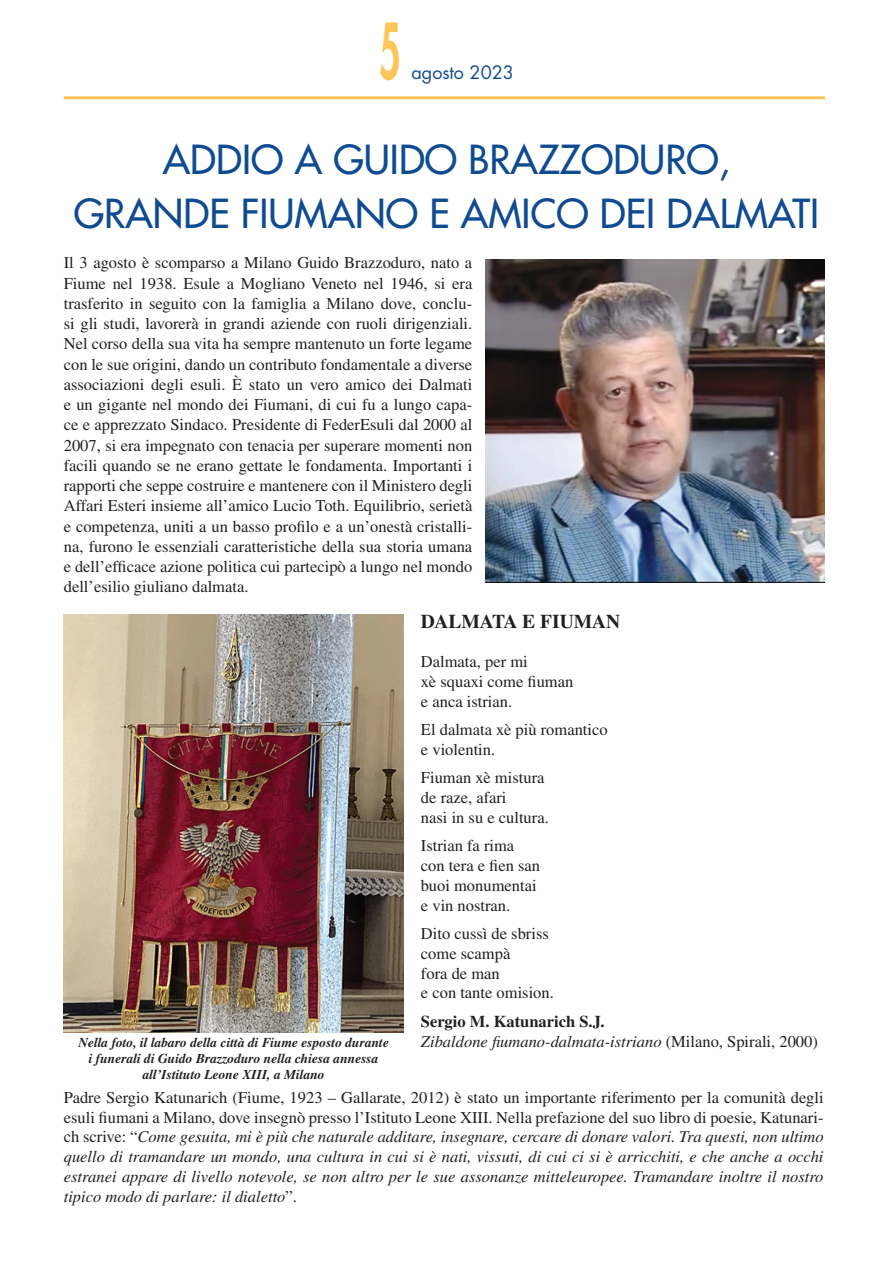
<style>
.page{position:relative;width:893px;height:1263px;background:#fff}
.page>*{position:absolute;margin:0;border:0;box-sizing:border-box;transform-origin:0 0}
.t1{font:800 75px "Futura Std";color:#fec658;scale:.5 1}
.t2{font:500 39px/54px "Futura Std";color:#0f4b92;text-align:center}
.t3{font:700 19.5px "Times LT Std";color:#231f20}
.t4{font:18px "Futura Std";color:#0f4b92}
.t5{font:16.5px/20.2px "Times LT Std";color:#231f20}
.t6{font:italic 16.5px/19.8px "Times LT Std";color:#231f20}
.t7{font:italic 700 13.5px/16.2px "Times LT Std";color:#231f20;text-align:center}
.s1{font-weight:700;font-style:normal}
.s2{font-style:normal}
</style>
<div class="page">
<hr style="left:64px;top:96px;width:761px;height:3px;background:#fec658">
<img style="left:485px;top:260px;width:340px;height:322px">
<img style="left:64px;top:614px;width:340px;height:418px">
<h1 class="t1" style="left:379px;top:4px;width:45px">5</h1>
<p class="t4" style="left:411px;top:61px;width:104px">agosto 2023</p>
<h2 class="t2" style="left:74px;top:133px;width:747px">ADDIO A GUIDO BRAZZODURO,<br>GRANDE FIUMANO E AMICO DEI DALMATI</h2>
<p class="t5" style="left:64px;top:253px;width:410px;text-align:justify">Il 3 agosto è scomparso a Milano Guido Brazzoduro, nato a Fiume nel 1938. Esule a Mogliano Veneto nel 1946, si era trasferito in seguito con la famiglia a Milano dove, conclu&shy;si gli studi, lavorerà in grandi aziende con ruoli dirigenziali.<br>Nel corso della sua vita ha sempre mantenuto un forte legame con le sue origini, dando un contributo fondamentale a diverse associazioni degli esuli. È stato un vero amico dei Dalmati e un gigante nel mondo dei Fiumani, di cui fu a lungo capa&shy;ce e apprezzato Sindaco. Presidente di FederEsuli dal 2000 al 2007, si era impegnato con tenacia per superare momenti non facili quando se ne erano gettate le fondamenta. Importanti i rapporti che seppe costruire e mantenere con il Ministero degli Affari Esteri insieme all’amico Lucio Toth. Equilibrio, serietà e competenza, uniti a un basso profilo e a un’onestà cristalli&shy;na, furono le essenziali caratteristiche della sua storia umana e dell’efficace azione politica cui partecipò a lungo nel mondo dell’esilio giuliano dalmata.</p>
<p class="t3" style="left:421px;top:609px;width:201px">DALMATA E FIUMAN</p>
<p class="t5" style="left:421px;top:652px;width:154px;line-height:19.8px">Dalmata, per mi<br>xè squaxi come fiuman e anca istrian.</p>
<p class="t5" style="left:421px;top:720px;width:188px;line-height:19.8px">El dalmata xè più romantico e violentin.</p>
<p class="t5" style="left:421px;top:768px;width:129px;line-height:19.8px">Fiuman xè mistura de raze, afari<br>nasi in su e cultura.</p>
<p class="t5" style="left:421px;top:836px;width:121px;line-height:19.8px">Istrian fa rima con tera e fien san buoi monumentai e vin nostran.</p>
<p class="t5" style="left:421px;top:923px;width:134px;line-height:19.8px">Dito cussì de sbriss come scampà<br>fora de man<br>e con tante omision.</p>
<p class="t6" style="left:421px;top:1011px;width:398px"><span class="s1">Sergio M. Katunarich S.J.<br></span>Zibaldone fiumano-dalmata-istriano <span class="s2">(Milano, Spirali, 2000)</span></p>
<p class="t7" style="left:78px;top:1034px;width:312px">Nella foto, il labaro della città di Fiume esposto durante i funerali di Guido Brazzoduro nella chiesa annessa all’Istituto Leone XIII, a Milano</p>
<p class="t6" style="left:64px;top:1087px;width:761px;text-align:justify"><span class="s2">Padre Sergio Katunarich (Fiume, 1923 – Gallarate, 2012) è stato un importante riferimento per la comunità degli esuli fiumani a Milano, dove insegnò presso l’Istituto Leone XIII. Nella prefazione del suo libro di poesie, Katunari&shy;ch scrive: “</span>Come gesuita, mi è più che naturale additare, insegnare, cercare di donare valori. Tra questi, non ultimo quello di tramandare un mondo, una cultura in cui si è nati, vissuti, di cui ci si è arricchiti, e che anche a occhi estranei appare di livello notevole, se non altro per le sue assonanze mitteleuropee. Tramandare inoltre il nostro tipico modo di parlare: il dialetto<span class="s2">”.</span></p>
</div>
